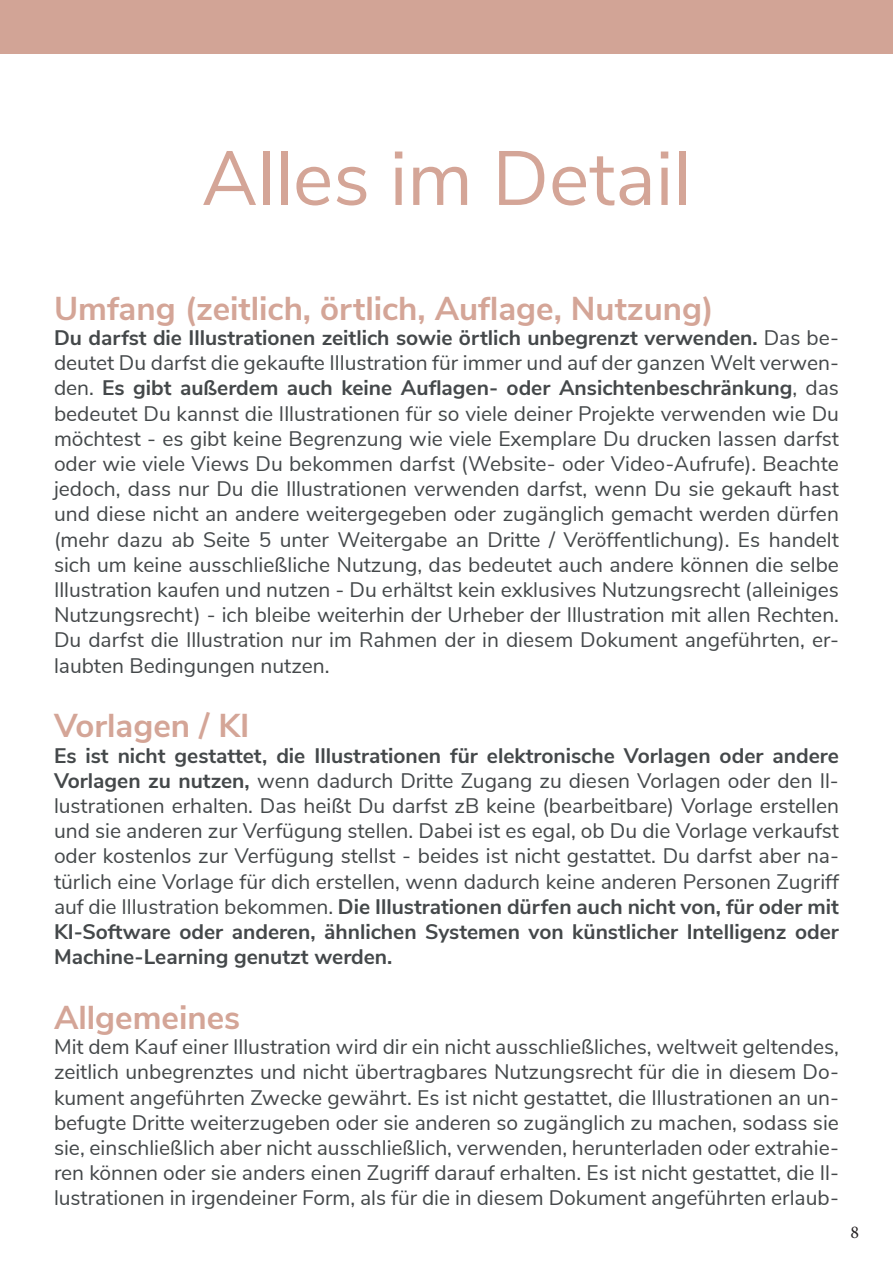
<style>
.page{position:relative;width:893px;height:1263px;background:#fff}
.page>*{position:absolute;margin:0;border:0;box-sizing:border-box;transform-origin:0 0}
.t1{font:76.5px "Nunito Sans";color:#d4a597}
.t2{font:700 33px "Nunito Sans";color:#d4a597}
.t3{font:21px/25.2px "Nunito Sans";color:#44484a;text-align:justify}
.t4{font:18px "Minion Pro";color:#231f20}
.s1{font-weight:700}
</style>
<div class="page">
<div style="left:0;top:0;width:893px;height:53px;background:#d2a496"></div>
<h1 class="t1" style="left:202px;top:123px;width:491px">Alles im Detail</h1>
<h2 class="t2" style="left:54px;top:284px;width:661px">Umfang (zeitlich, örtlich, Auflage, Nutzung)</h2>
<p class="t3" style="left:54px;top:324px;width:786px"><span class="s1">Du darfst die Illustrationen zeitlich sowie örtlich unbegrenzt verwenden.</span> Das be&shy;deutet Du darfst die gekaufte Illustration für immer und auf der ganzen Welt verwen&shy;den. <span class="s1">Es gibt außerdem auch keine Auflagen- oder Ansichtenbeschränkung</span>, das bedeutet Du kannst die Illustrationen für so viele deiner Projekte verwenden wie Du möchtest - es gibt keine Begrenzung wie viele Exemplare Du drucken lassen darfst oder wie viele Views Du bekommen darfst (Website- oder Video-Aufrufe). Beachte jedoch, dass nur Du die Illustrationen verwenden darfst, wenn Du sie gekauft hast und diese nicht an andere weitergegeben oder zugänglich gemacht werden dürfen (mehr dazu ab Seite 5 unter Weitergabe an Dritte / Veröffentlichung). Es handelt sich um keine ausschließliche Nutzung, das bedeutet auch andere können die selbe Illustration kaufen und nutzen - Du erhältst kein exklusives Nutzungsrecht (alleiniges Nutzungsrecht) - ich bleibe weiterhin der Urheber der Illustration mit allen Rechten.<br>Du darfst die Illustration nur im Rahmen der in diesem Dokument angeführten, er&shy;laubten Bedingungen nutzen.</p>
<h2 class="t2" style="left:54px;top:702px;width:197px">Vorlagen / KI</h2>
<p class="t3" style="left:54px;top:741px;width:786px"><span class="s1">Es ist nicht gestattet, die Illustrationen für elektronische Vorlagen oder andere Vorlagen zu nutzen,</span> wenn dadurch Dritte Zugang zu diesen Vorlagen oder den Il&shy;lustrationen erhalten. Das heißt Du darfst zB keine (bearbeitbare) Vorlage erstellen und sie anderen zur Verfügung stellen. Dabei ist es egal, ob Du die Vorlage verkaufst oder kostenlos zur Verfügung stellst - beides ist nicht gestattet. Du darfst aber na&shy;türlich eine Vorlage für dich erstellen, wenn dadurch keine anderen Personen Zugriff auf die Illustration bekommen. <span class="s1">Die Illustrationen dürfen auch nicht von, für oder mit KI-Software oder anderen, ähnlichen Systemen von künstlicher Intelligenz oder Machine-Learning genutzt werden.</span></p>
<h2 class="t2" style="left:54px;top:993px;width:188px">Allgemeines</h2>
<p class="t3" style="left:54px;top:1033px;width:786px">Mit dem Kauf einer Illustration wird dir ein nicht ausschließliches, weltweit geltendes, zeitlich unbegrenztes und nicht übertragbares Nutzungsrecht für die in diesem Do&shy;kument angeführten Zwecke gewährt. Es ist nicht gestattet, die Illustrationen an un&shy;befugte Dritte weiterzugeben oder sie anderen so zugänglich zu machen, sodass sie sie, einschließlich aber nicht ausschließlich, verwenden, herunterladen oder extrahie&shy;ren können oder sie anders einen Zugriff darauf erhalten. Es ist nicht gestattet, die Il&shy;lustrationen in irgendeiner Form, als für die in diesem Dokument angeführten erlaub-</p>
<p class="t4" style="left:850px;top:1220px;width:10px">8</p>
</div>
